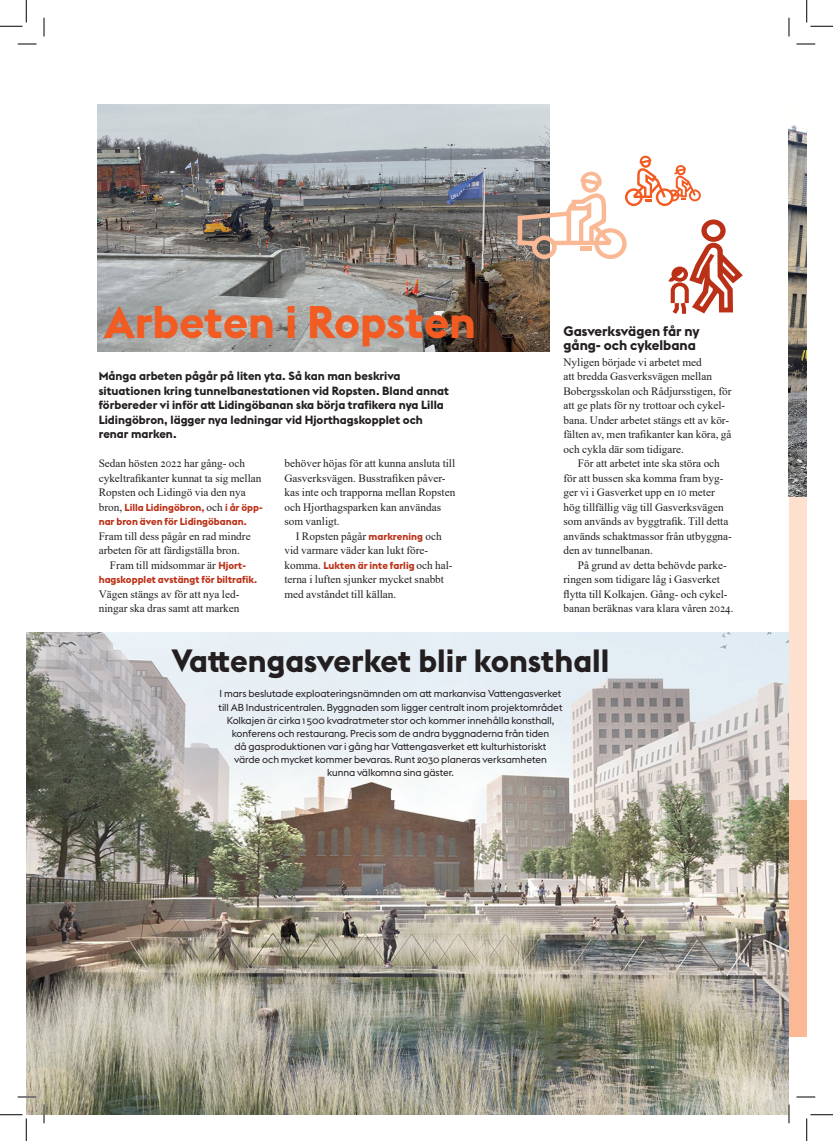
<style>
.page{position:relative;width:833px;height:1141px;background:#fff}
.page>*{position:absolute;margin:0;border:0;box-sizing:border-box;transform-origin:0 0}
.t1{font:700 45px "Stockholm Type";color:#f25b21}
.t2{font:700 31.75px "Stockholm Type";color:#231f20}
.t3{font:700 13.75px/14.5px "Stockholm Type";color:#231f20}
.t4{font:700 11.75px/14.5px "Stockholm Type";color:#231f20}
.t5{font:11.25px/14.5px "Times New Roman";color:#231f20}
.t6{font:10px/13.1px "Stockholm Type";letter-spacing:-.01em;color:#231f20;text-align:center}
.t7{font:700 10px/14.5px "Stockholm Type";color:#bb3117}
.s1{font-family:"Times New Roman";font-weight:400;font-size:11.25px;color:#231f20}
.s2{font-family:"Stockholm Type";font-weight:700;font-size:10px;color:#bb3117}
</style>
<div class="page">
<img style="left:97px;top:105px;width:452px;height:246px">
<img style="left:26px;top:632px;width:762px;height:482px">
<div style="left:788px;top:496px;width:18px;height:304px;background:#fde0ce"></div>
<svg style="left:517px;top:156px;width:225px;height:158px"></svg>
<img style="left:788px;top:125px;width:18px;height:371px">
<div style="left:788px;top:800px;width:18px;height:236px;background:#fab994"></div>
<svg style="left:18px;top:43px;width:18px;height:2px"></svg>
<svg style="left:796px;top:43px;width:18px;height:2px"></svg>
<svg style="left:18px;top:1096px;width:18px;height:1px"></svg>
<svg style="left:796px;top:1096px;width:18px;height:1px"></svg>
<svg style="left:43px;top:18px;width:2px;height:18px"></svg>
<svg style="left:43px;top:1104px;width:2px;height:19px"></svg>
<svg style="left:788px;top:18px;width:1px;height:18px"></svg>
<svg style="left:787px;top:1104px;width:2px;height:19px"></svg>
<svg style="left:0;top:0;width:27px;height:27px"></svg>
<svg style="left:0;top:1114px;width:27px;height:26px"></svg>
<svg style="left:806px;top:0;width:26px;height:27px"></svg>
<svg style="left:806px;top:1114px;width:26px;height:26px"></svg>
<h1 class="t1" style="left:104px;top:290px;width:373px">Arbeten i Ropsten</h1>
<p class="t4" style="left:99px;top:368px;width:352px">Många arbeten pågår på liten yta. Så kan man beskriva situationen kring tunnelbanestationen vid Ropsten. Bland annat förbereder vi inför att Lidingöbanan ska börja trafikera nya Lilla Lidingöbron, lägger nya ledningar vid Hjorthagskopplet och renar marken.</p>
<p class="t5" style="left:99px;top:456px;width:164px">Sedan hösten 2022 har gång- och cykeltrafikanter kunnat ta sig mellan<br>Ropsten och Lidingö via den nya</p>
<p class="t7" style="left:99px;top:499px;width:165px"><span class="s1">bron,</span> Lilla Lidingöbron, <span class="s1">och</span> i år öpp&shy;nar bron även för Lidingöbanan.</p>
<p class="t5" style="left:99px;top:528px;width:153px">Fram till dess pågår en rad mindre</p>
<p class="t5" style="left:99px;top:543px;width:143px">arbeten för att färdigställa bron.</p>
<p class="t5" style="left:110px;top:557px;width:137px">Fram till midsommar är <span class="s2">Hjort-</span></p>
<p class="t7" style="left:99px;top:572px;width:160px">hagskopplet avstängt för biltrafik.</p>
<p class="t5" style="left:99px;top:586px;width:142px">Vägen stängs av för att nya led&shy;ningar ska dras samt att marken</p>
<p class="t5" style="left:284px;top:456px;width:172px">behöver höjas för att kunna ansluta till<br>Gasverksvägen. Busstrafiken påver&shy;kas inte och trapporna mellan Ropsten och Hjorthagsparken kan användas som vanligt.</p>
<p class="t5" style="left:284px;top:528px;width:158px;text-indent:11px">I Ropsten pågår <span class="s2">markrening</span> och vid varmare väder kan lukt före-</p>
<p class="t7" style="left:284px;top:557px;width:169px"><span class="s1">komma.</span> Lukten är inte farlig <span class="s1">och hal-</span></p>
<p class="t5" style="left:284px;top:572px;width:161px">terna i luften sjunker mycket snabbt med avståndet till källan.</p>
<p class="t3" style="left:563px;top:323px;width:138px">Gasverksvägen får ny gång- och cykelbana</p>
<p class="t5" style="left:563px;top:354px;width:169px">Nyligen började vi arbetet med<br>att bredda Gasverksvägen mellan Bobergsskolan och Rådjursstigen, för att ge plats för ny trottoar och cykel&shy;bana. Under arbetet stängs ett av kör&shy;fälten av, men trafikanter kan köra, gå och cykla där som tidigare.</p>
<p class="t5" style="left:563px;top:456px;width:170px;text-indent:15px">För att arbetet inte ska störa och för att bussen ska komma fram byg&shy;ger vi i Gasverket upp en 10 meter hög tillfällig väg till Gasverksvägen som används av byggtrafik. Till detta används schaktmassor från utbyggna&shy;den av tunnelbanan.</p>
<p class="t5" style="left:563px;top:557px;width:171px;text-indent:15px">På grund av detta behövde parke&shy;ringen som tidigare låg i Gasverket flytta till Kolkajen. Gång- och cykel&shy;banan beräknas vara klara våren 2024.</p>
<h2 class="t2" style="left:172px;top:637px;width:439px">Vattengasverket blir konsthall</h2>
<p class="t6" style="left:218px;top:686px;width:345px">I mars beslutade exploateringsnämnden om att markanvisa Vattengasverket till AB Industricentralen. Byggnaden som ligger centralt inom projektområdet Kolkajen är cirka 1 500 kvadratmeter stor och kommer innehålla konsthall, konferens och restaurang. Precis som de andra byggnaderna från tiden<br>då gasproduktionen var i gång har Vattengasverket ett kulturhistoriskt<br>värde och mycket kommer bevaras. Runt 2030 planeras verksamheten<br>kunna välkomna sina gäster.</p>
</div>
